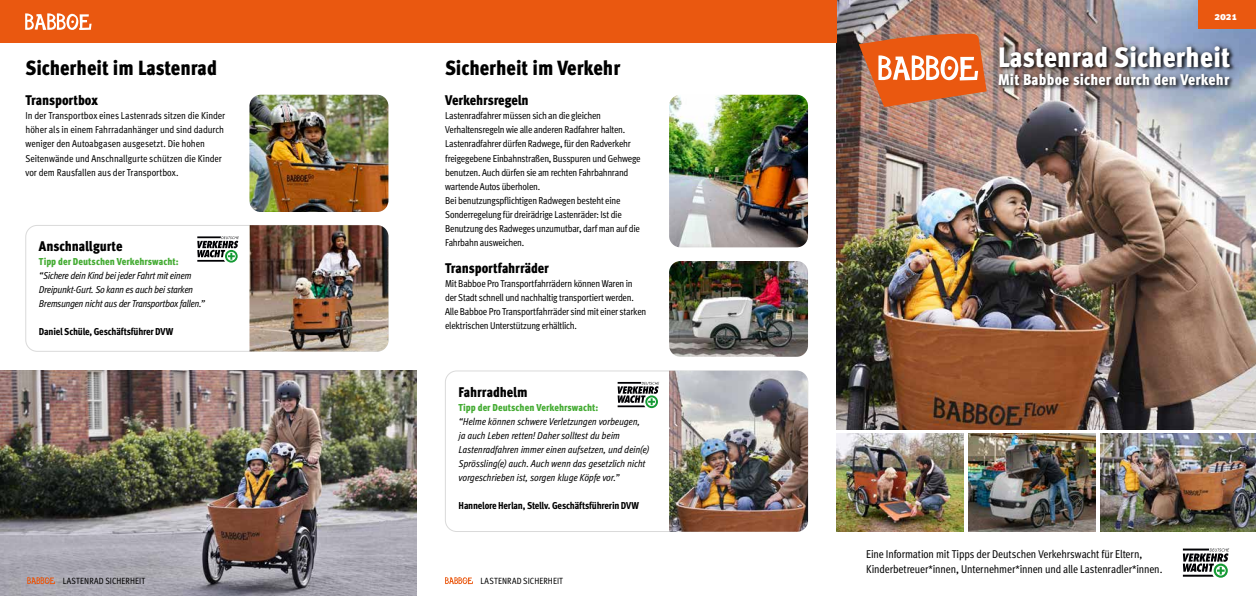
<style>
.page{position:relative;width:1256px;height:596px;background:#fff}
.page>*{position:absolute;margin:0;border:0;box-sizing:border-box;transform-origin:0 0}
.t1{font:900 28px "Meta Cond";letter-spacing:.01em;color:#fff}
.t2{font:900 20.5px "Meta Cond";color:#000}
.t3{font:900 15.5px "Meta Cond";letter-spacing:.015em;color:#fff}
.t4{font:900 14px "Meta Cond";letter-spacing:-.01em;color:#000}
.t5{font:11.3px/15px "Meta Cond";letter-spacing:-.01em;color:#000}
.t6{font:900 11.1px "Meta Cond";color:#fff}
.t7{font:10px/14px "Meta Cond";letter-spacing:-.025em;color:#000}
.t8{font:10px/14px "Meta Cond";letter-spacing:-.005em;color:#000}
.t9{font:italic 10px/14px "Meta Cond";letter-spacing:-.01em;color:#000}
.t10{font:italic 10px/14px "Meta Cond";letter-spacing:-.03em;color:#000}
.t11{font:10px "Meta Cond Extra Bold LF";letter-spacing:-.02em;color:#000}
.t12{font:900 10px "Meta Cond";color:#45ac34}
.t13{font:9px "Meta Cond";letter-spacing:.01em;color:#000}
</style>
<div class="page">
<img style="left:836px;top:0;width:420px;height:429px">
<div style="left:0;top:0;width:836px;height:42px;background:#ea5810"></div>
<svg style="left:25px;top:13px;width:67px;height:17px"></svg>
<svg style="left:859px;top:34px;width:128px;height:73px"></svg>
<div style="left:1198px;top:0;width:58px;height:28px;background:#ea5810"></div>
<img style="left:836px;top:433px;width:128px;height:98px">
<img style="left:968px;top:433px;width:127px;height:98px">
<img style="left:1100px;top:433px;width:156px;height:98px">
<img style="left:249px;top:95px;width:139px;height:117px">
<img style="left:669px;top:95px;width:139px;height:152px">
<img style="left:669px;top:261px;width:139px;height:95px">
<img style="left:0;top:370px;width:417px;height:225px">
<svg style="left:445px;top:577px;width:28px;height:6px"></svg>
<svg style="left:27px;top:576px;width:28px;height:7px"></svg>
<svg style="left:1183px;top:548px;width:46px;height:29px"></svg>
<div style="left:993px;top:40px;width:243px;height:51px;background:#000;opacity:.5"></div>
<svg style="left:618px;top:381px;width:41px;height:27px"></svg>
<img style="left:669px;top:370px;width:139px;height:161px">
<svg style="left:197px;top:236px;width:42px;height:26px"></svg>
<div style="left:26px;top:225px;width:362px;height:126px;border:1px solid #dadada;border-radius:11px"></div>
<img style="left:249px;top:225px;width:139px;height:126px">
<h2 class="t2" style="left:26px;top:56px;width:193px">Sicherheit im Lastenrad</h2>
<h2 class="t2" style="left:445px;top:56px;width:177px">Sicherheit im Verkehr</h2>
<h3 class="t4" style="left:445px;top:92px;width:85px">Verkehrsregeln</h3>
<p class="t7" style="left:445px;top:109px;width:197px">Lastenradfahrer müssen sich an die gleichen Verhaltensregeln wie alle anderen Radfahrer halten.<br>Lastenradfahrer dürfen Radwege, für den Radverkehr freigegebene Einbahnstraßen, Busspuren und Gehwege benutzen. Auch dürfen sie am rechten Fahrbahnrand wartende Autos überholen.<br>Bei benutzungspflichtigen Radwegen besteht eine Sonderregelung für dreirädrige Lastenräder: Ist die Benutzung des Radweges unzumutbar, darf man auf die Fahrbahn ausweichen.</p>
<h3 class="t4" style="left:445px;top:259px;width:105px">Transportfahrräder</h3>
<p class="t7" style="left:445px;top:276px;width:203px">Mit Babboe Pro Transportfahrrädern können Waren in der Stadt schnell und nachhaltig transportiert werden.<br>Alle Babboe Pro Transportfahrräder sind mit einer starken elektrischen Unterstützung erhältlich.</p>
<h3 class="t4" style="left:26px;top:92px;width:74px">Transportbox</h3>
<p class="t8" style="left:26px;top:109px;width:201px">In der Transportbox eines Lastenrads sitzen die Kinder höher als in einem Fahrradanhänger und sind dadurch weniger den Autoabgasen ausgesetzt. Die hohen Seitenwände und Anschnallgurte schützen die Kinder vor dem Rausfallen aus der Transportbox.</p>
<h3 class="t4" style="left:39px;top:237px;width:85px">Anschnallgurte</h3>
<p class="t12" style="left:39px;top:255px;width:141px">Tipp der Deutschen Verkehrswacht:</p>
<p class="t10" style="left:39px;top:268px;width:167px">“Sichere dein Kind bei jeder Fahrt mit einem<br>Dreipunkt-Gurt. So kann es auch bei starken<br>Bremsungen nicht aus der Transportbox fallen.”</p>
<p class="t11" style="left:39px;top:325px;width:136px">Daniel Schüle, Geschäftsführer DVW</p>
<h3 class="t4" style="left:459px;top:383px;width:70px">Fahrradhelm</h3>
<p class="t12" style="left:459px;top:401px;width:141px">Tipp der Deutschen Verkehrswacht:</p>
<p class="t9" style="left:459px;top:414px;width:192px">“Helme können schwere Verletzungen vorbeugen, ja auch Leben retten! Daher solltest du beim Lastenradfahren immer einen aufsetzen, und dein(e)<br>Sprössling(e) auch. Auch wenn das gesetzlich nicht vorgeschrieben ist, sorgen kluge Köpfe vor.”</p>
<p class="t11" style="left:459px;top:499px;width:182px">Hannelore Herlan, Stellv. Geschäftsführerin DVW</p>
<p class="t13" style="left:63px;top:575px;width:84px">LASTENRAD SICHERHEIT</p>
<p class="t13" style="left:480px;top:575px;width:84px">LASTENRAD SICHERHEIT</p>
<p class="t6" style="left:1214px;top:9px;width:24px">2021</p>
<h1 class="t1" style="left:998px;top:40px;width:234px">Lastenrad Sicherheit</h1>
<h3 class="t3" style="left:998px;top:70px;width:233px">Mit Babboe sicher durch den Verkehr</h3>
<p class="t5" style="left:866px;top:546px;width:298px">Eine Information mit Tipps der Deutschen Verkehrswacht für Eltern,<br>Kinderbetreuer*innen, Unternehmer*innen und alle Lastenradler*innen.</p>
</div>
